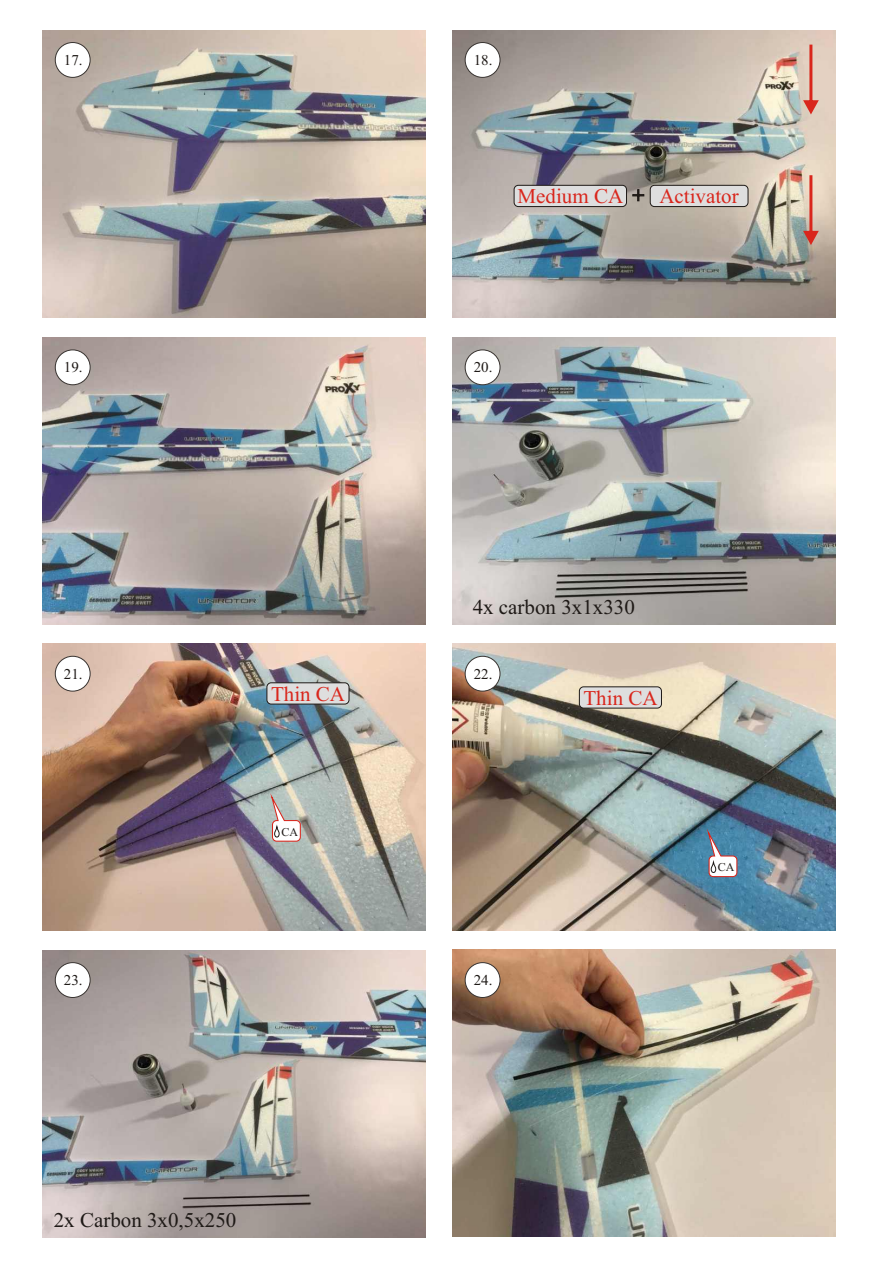
<style>
.page{position:relative;width:893px;height:1263px;background:#fff}
.page>*{position:absolute;margin:0;border:0;box-sizing:border-box;transform-origin:0 0}
.t1{font:21px "Times New Roman";color:#1f1a17}
.t2{font:21px "Times New Roman";color:#d9261c}
.t3{font:15px "Times New Roman";color:#1f1a17}
.t4{font:12px "Times New Roman";color:#1f1a17}
.s1{font-weight:700;color:#1f1a17}
</style>
<div class="page">
<img style="left:453px;top:949px;width:382px;height:287px">
<img style="left:43px;top:950px;width:383px;height:287px">
<img style="left:453px;top:644px;width:382px;height:287px">
<svg style="left:705px;top:824px;width:33px;height:54px"></svg>
<img style="left:43px;top:644px;width:383px;height:287px">
<div style="left:267px;top:683px;width:82px;height:21px;background:#dedede;border:1px solid #1f1a17;border-radius:4px"></div>
<svg style="left:269px;top:789px;width:32px;height:53px"></svg>
<img style="left:453px;top:338px;width:382px;height:286px">
<img style="left:43px;top:338px;width:383px;height:286px">
<img style="left:453px;top:30px;width:382px;height:287px">
<img style="left:43px;top:30px;width:383px;height:287px">
<div style="left:55px;top:42px;width:36px;height:36px;background:#fff;border:1px solid #383330;border-radius:50%"></div>
<div style="left:465px;top:42px;width:35px;height:36px;background:#fff;border:1px solid #383330;border-radius:50%"></div>
<div style="left:55px;top:349px;width:36px;height:36px;background:#fff;border:1px solid #383330;border-radius:50%"></div>
<div style="left:465px;top:349px;width:35px;height:36px;background:#fff;border:1px solid #383330;border-radius:50%"></div>
<div style="left:55px;top:656px;width:36px;height:35px;background:#fff;border:1px solid #383330;border-radius:50%"></div>
<div style="left:465px;top:656px;width:35px;height:35px;background:#fff;border:1px solid #383330;border-radius:50%"></div>
<div style="left:55px;top:962px;width:36px;height:36px;background:#fff;border:1px solid #383330;border-radius:50%"></div>
<div style="left:465px;top:962px;width:35px;height:36px;background:#fff;border:1px solid #383330;border-radius:50%"></div>
<div style="left:650px;top:185px;width:98px;height:22px;background:#dedede;border:1px solid #1f1a17;border-radius:4px"></div>
<div style="left:514px;top:185px;width:113px;height:22px;background:#dedede;border:1px solid #1f1a17;border-radius:4px"></div>
<svg style="left:803px;top:45px;width:16px;height:69px"></svg>
<svg style="left:803px;top:175px;width:16px;height:70px"></svg>
<div style="left:579px;top:687px;width:83px;height:21px;background:#dedede;border:1px solid #1f1a17;border-radius:4px"></div>
<p class="t3" style="left:64px;top:55px;width:20px">17.</p>
<p class="t3" style="left:474px;top:55px;width:20px">18.</p>
<p class="t2" style="left:518px;top:189px;width:223px">Medium CA <span class="s1">+</span> Activator</p>
<p class="t3" style="left:64px;top:362px;width:20px">19.</p>
<p class="t3" style="left:474px;top:362px;width:20px">20.</p>
<p class="t1" style="left:473px;top:599px;width:164px">4x carbon 3x1x330</p>
<p class="t3" style="left:64px;top:668px;width:20px">21.</p>
<p class="t3" style="left:474px;top:668px;width:20px">22.</p>
<p class="t2" style="left:271px;top:686px;width:76px">Thin CA</p>
<p class="t4" style="left:281px;top:827px;width:18px">CA</p>
<p class="t3" style="left:64px;top:975px;width:20px">23.</p>
<p class="t3" style="left:474px;top:975px;width:20px">24.</p>
<p class="t1" style="left:54px;top:1212px;width:184px">2x Carbon 3x0,5x250</p>
<p class="t2" style="left:583px;top:690px;width:76px">Thin CA</p>
<p class="t4" style="left:718px;top:863px;width:18px">CA</p>
</div>
